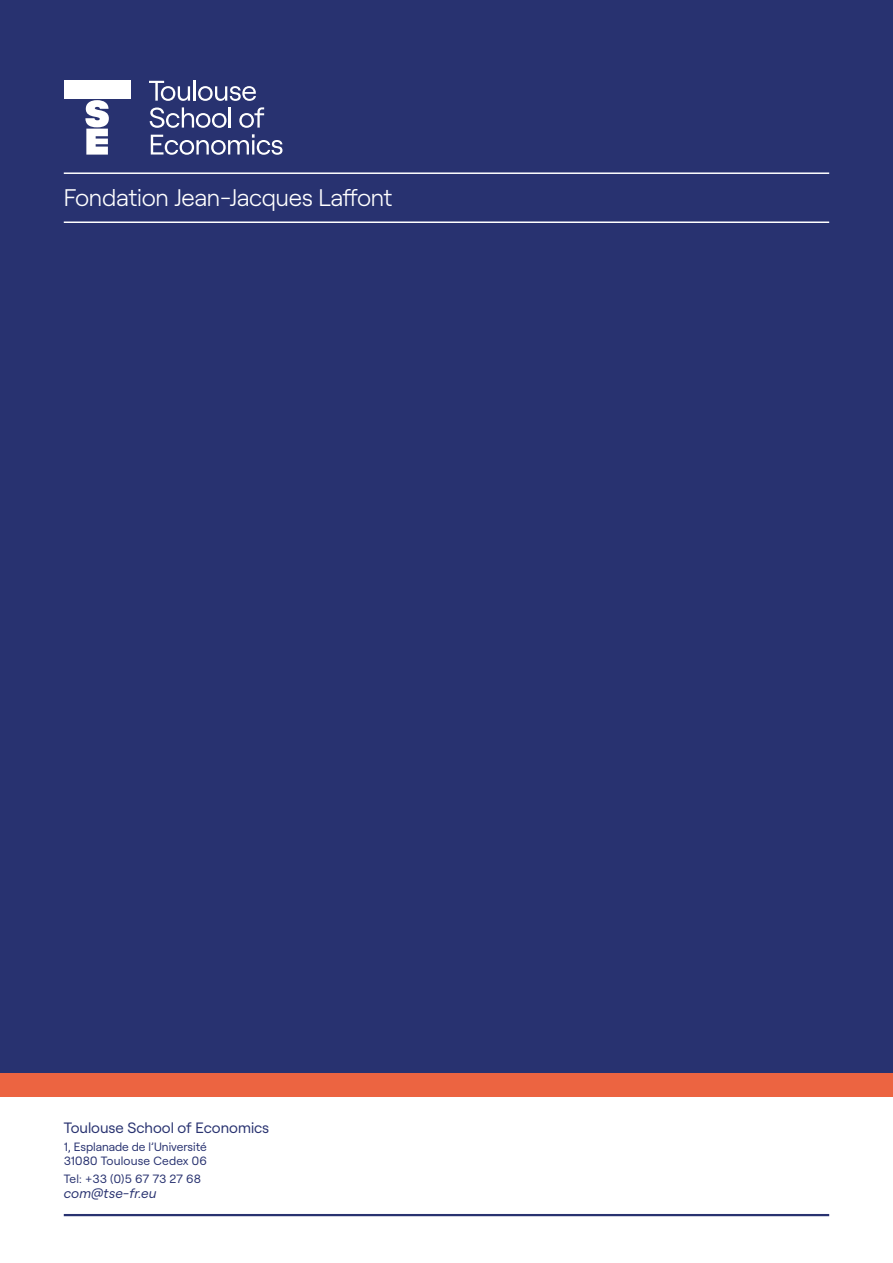
<style>
.page{position:relative;width:893px;height:1263px;background:#fff}
.page>*{position:absolute;margin:0;border:0;box-sizing:border-box;transform-origin:0 0}
.t1{font:300 24px "Roobert";letter-spacing:-.01em;color:#fff}
.t2{font:15px "Roobert";color:#283270}
.t3{font:italic 13.5px "Roobert";letter-spacing:.005em;color:#283270}
.t4{font:12px/14.2px "Roobert";color:#283270}
</style>
<div class="page">
<div style="left:0;top:0;width:893px;height:1076px;background:#283270"></div>
<div style="left:0;top:1074px;width:893px;height:23px;background:#ec6441"></div>
<svg style="left:149px;top:81px;width:41px;height:20px"></svg>
<hr style="left:193px;top:81px;width:3px;height:20px;background:#fff">
<svg style="left:198px;top:86px;width:58px;height:15px"></svg>
<svg style="left:150px;top:107px;width:77px;height:21px"></svg>
<hr style="left:228px;top:107px;width:3px;height:21px;background:#fff">
<svg style="left:239px;top:107px;width:25px;height:21px"></svg>
<svg style="left:151px;top:134px;width:131px;height:21px"></svg>
<div style="left:64px;top:81px;width:67px;height:18px;background:#fff"></div>
<svg style="left:85px;top:100px;width:24px;height:55px"></svg>
<hr style="left:64px;top:172px;width:765px;height:2px;background:#fff">
<hr style="left:64px;top:221px;width:765px;height:2px;background:#fff">
<hr style="left:64px;top:1214px;width:765px;height:2px;background:#283270">
<h1 class="t1" style="left:64px;top:180px;width:330px">Fondation Jean-Jacques Laffont</h1>
<p class="t2" style="left:64px;top:1116px;width:207px">Toulouse School of Economics</p>
<p class="t4" style="left:64px;top:1138px;width:145px">1, Esplanade de l’Université<br>31080 Toulouse Cedex 06</p>
<p class="t4" style="left:64px;top:1171px;width:139px">Tel: +33 (0)5 67 73 27 68</p>
<p class="t3" style="left:64px;top:1183px;width:94px">com@tse-fr.eu</p>
</div>
